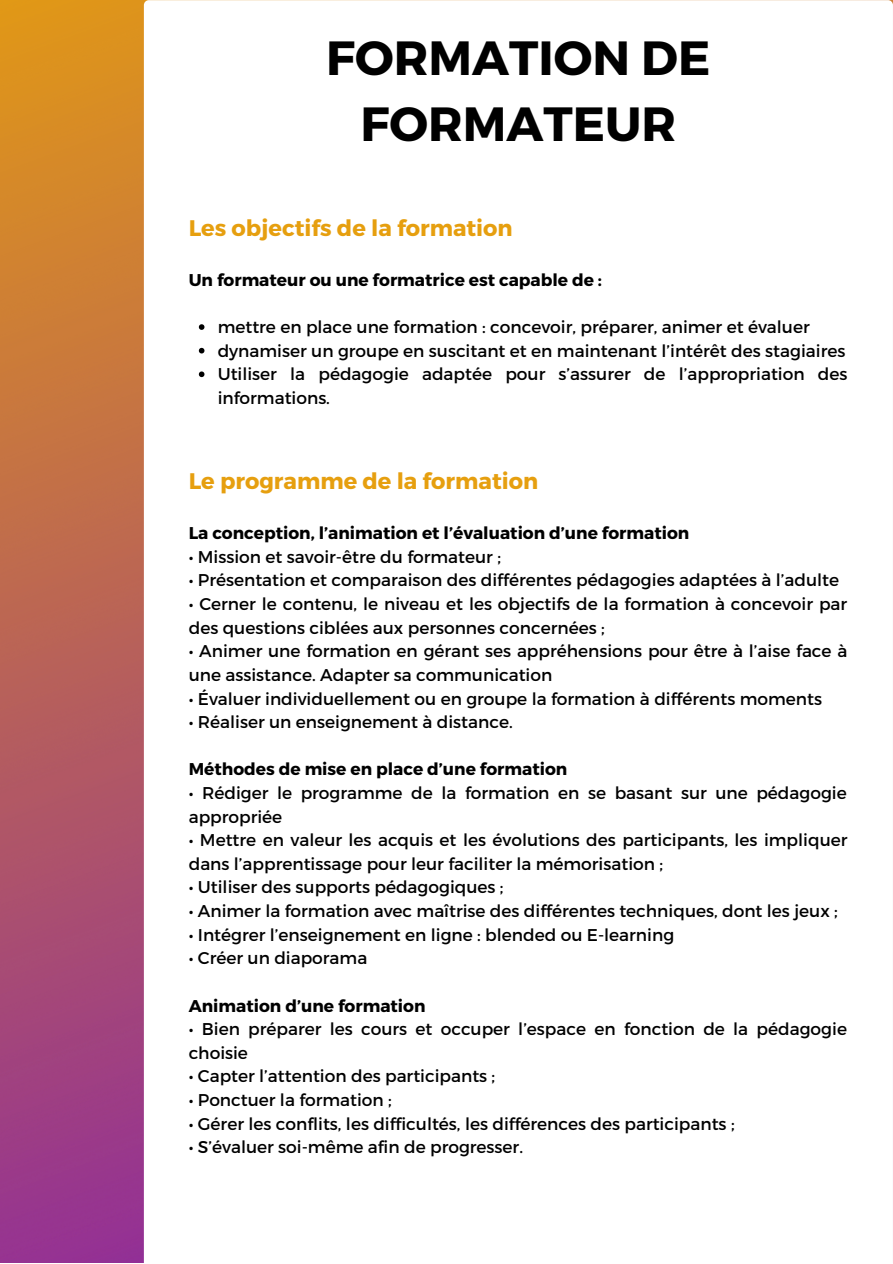
<style>
.page{position:relative;width:893px;height:1264px;background:#fff}
.page>*{position:absolute;margin:0;border:0;box-sizing:border-box;transform-origin:0 0}
.t1{font:700 48px/66.3px "Montserrat";color:#000;text-align:center}
.t2{font:700 22.5px "Montserrat";color:#e69f0f}
.t3{font:16.95px/23.5px "Montserrat";color:#000}
.t4{font:700 16.95px "Montserrat";color:#000}
</style>
<div class="page">
<img style="left:0;top:0;width:144px;height:1262px">
<svg style="left:199px;top:324px;width:5px;height:6px"></svg>
<svg style="left:199px;top:348px;width:5px;height:5px"></svg>
<svg style="left:199px;top:371px;width:5px;height:6px"></svg>
<h1 class="t1" style="left:326px;top:22px;width:385px">FORMATION DE<br>FORMATEUR</h1>
<h2 class="t2" style="left:189px;top:213px;width:325px">Les objectifs de la formation</h2>
<p class="t4" style="left:189px;top:269px;width:415px">Un formateur ou une formatrice est capable de :</p>
<p class="t3" style="left:218px;top:314px;width:631px">mettre en place une formation : concevoir, préparer, animer et évaluer dynamiser un groupe en suscitant et en maintenant l’intérêt des stagiaires Utiliser la pédagogie adaptée pour s’assurer de l’appropriation des informations.</p>
<h2 class="t2" style="left:189px;top:466px;width:351px">Le programme de la formation</h2>
<p class="t4" style="left:189px;top:522px;width:502px">La conception, l’animation et l’évaluation d’une formation</p>
<p class="t3" style="left:189px;top:544px;width:314px">• Mission et savoir-être du formateur ;</p>
<p class="t3" style="left:189px;top:568px;width:652px">• Présentation et comparaison des différentes pédagogies adaptées à l’adulte</p>
<p class="t3" style="left:189px;top:591px;width:660px">• Cerner le contenu, le niveau et les objectifs de la formation à concevoir par des questions ciblées aux personnes concernées ;</p>
<p class="t3" style="left:189px;top:638px;width:660px">• Animer une formation en gérant ses appréhensions pour être à l’aise face à une assistance. Adapter sa communication</p>
<p class="t3" style="left:189px;top:686px;width:634px">• Évaluer individuellement ou en groupe la formation à différents moments</p>
<p class="t3" style="left:189px;top:709px;width:325px">• Réaliser un enseignement à distance.</p>
<p class="t4" style="left:189px;top:758px;width:380px">Méthodes de mise en place d’une formation</p>
<p class="t3" style="left:189px;top:780px;width:659px">• Rédiger le programme de la formation en se basant sur une pédagogie appropriée</p>
<p class="t3" style="left:189px;top:827px;width:660px">• Mettre en valeur les acquis et les évolutions des participants, les impliquer dans l’apprentissage pour leur faciliter la mémorisation ;</p>
<p class="t3" style="left:189px;top:874px;width:316px">• Utiliser des supports pédagogiques ;</p>
<p class="t3" style="left:189px;top:898px;width:650px">• Animer la formation avec maîtrise des différentes techniques, dont les jeux ;</p>
<p class="t3" style="left:189px;top:922px;width:487px">• Intégrer l’enseignement en ligne : blended ou E-learning</p>
<p class="t3" style="left:189px;top:945px;width:180px">• Créer un diaporama</p>
<p class="t4" style="left:189px;top:994px;width:238px">Animation d’une formation</p>
<p class="t3" style="left:189px;top:1016px;width:659px">• Bien préparer les cours et occuper l’espace en fonction de la pédagogie choisie</p>
<p class="t3" style="left:189px;top:1063px;width:308px">• Capter l’attention des participants ;</p>
<p class="t3" style="left:189px;top:1087px;width:205px">• Ponctuer la formation ;</p>
<p class="t3" style="left:189px;top:1110px;width:547px">• Gérer les conflits, les difficultés, les différences des participants ;</p>
<p class="t3" style="left:189px;top:1134px;width:336px">• S’évaluer soi-même afin de progresser.</p>
</div>
